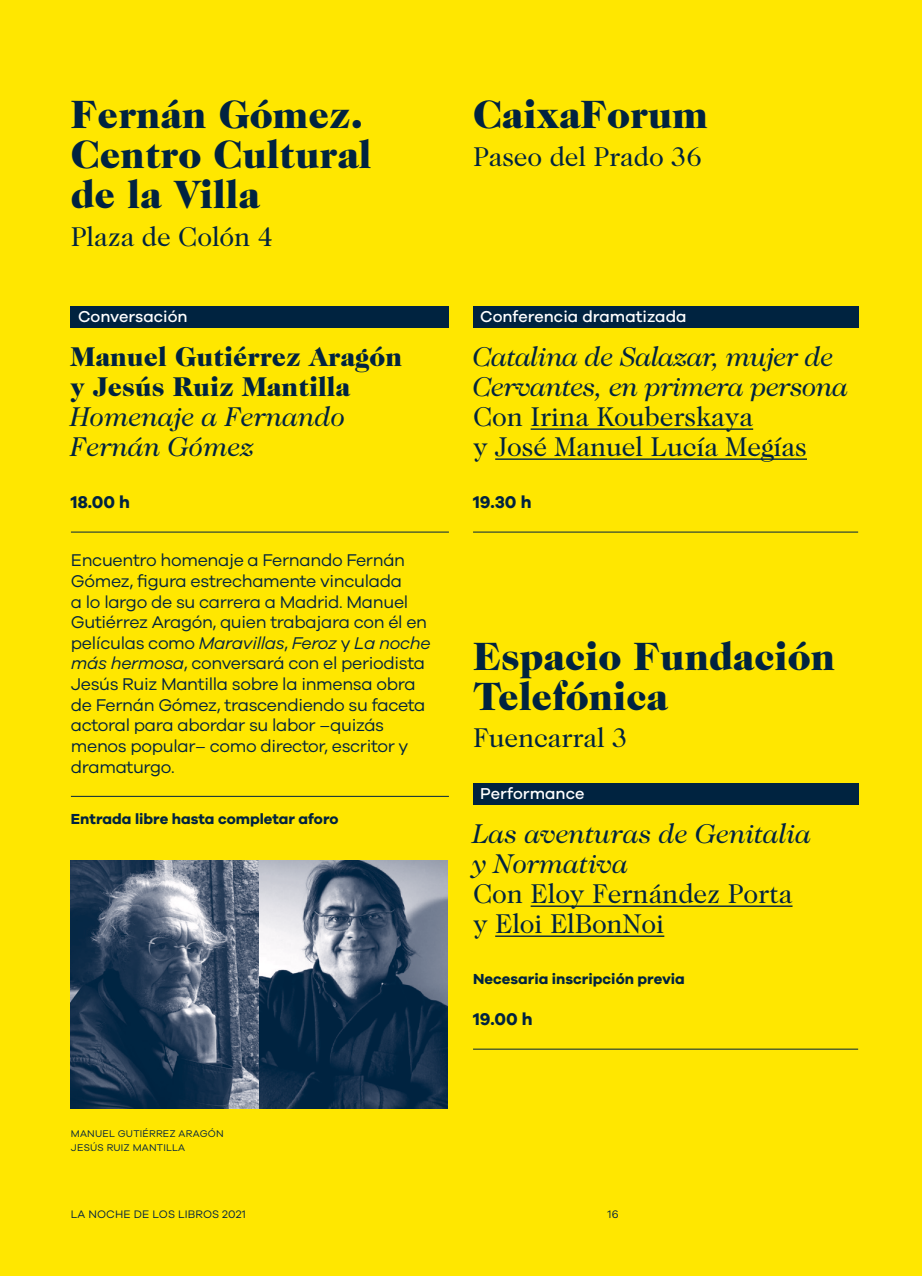
<style>
.page{position:relative;width:922px;height:1276px;background:#fff}
.page>*{position:absolute;margin:0;border:0;box-sizing:border-box;transform-origin:0 0}
.GENERAL_Cabeceras_N1{font:900 40px/40px "Caslon 224 Std";color:#002340}
.ACTIVIDADES_Título_N{font:italic 27.5px/30px "Caslon 224 Std";letter-spacing:-.005em;color:#002340}
.ACTIVIDADES_Título_N-2{font:27.5px/30px "Caslon 224 Std";letter-spacing:-.005em;color:#002340}
.ACTIVIDADES_Título_N-3{font:900 27.5px/30px "Caslon 224 Std";color:#002340}
.ACTIVIDADES_Texto_Ba{font:17.5px/20.5px "Galano Grotesque";letter-spacing:-.02em;color:#002340}
.ACTIVIDADES_21_Hora{font:700 17.5px "Galano Grotesque";color:#002340}
.ACTIVIDADES_Listón{font:500 16.25px "Galano Grotesque";color:#fff}
.ACTIVIDADES_Condicio{font:700 15px "Galano Grotesque";color:#002340}
.CINTILLOS{font:11.25px "Galano Grotesque";letter-spacing:.01em;color:#002340}
.ACTIVIDADES_Pie{font:10px "Galano Grotesque";letter-spacing:.02em;color:#002340}
.s1{font-style:italic}
.s2{font-style:normal}
</style>
<div class="page">
<div style="left:0;top:0;width:921px;height:1276px;background:#ffe700"></div>
<div style="left:71px;top:305px;width:378px;height:22px;background:#002340"></div>
<hr style="left:71px;top:531px;width:378px;height:1px;background:#002340">
<hr style="left:71px;top:796px;width:378px;height:1px;background:#002340">
<img style="left:71px;top:860px;width:189px;height:248px">
<svg style="left:260px;top:860px;width:188px;height:248px;background:#485c73"></svg>
<div style="left:473px;top:305px;width:384px;height:22px;background:#002340"></div>
<hr style="left:530px;top:428px;width:223px;height:2px;background:#002340">
<hr style="left:495px;top:458px;width:311px;height:2px;background:#002340">
<hr style="left:473px;top:531px;width:384px;height:1px;background:#002340">
<div style="left:473px;top:782px;width:384px;height:22px;background:#002340"></div>
<hr style="left:530px;top:905px;width:262px;height:2px;background:#002340">
<hr style="left:495px;top:935px;width:169px;height:2px;background:#002340">
<hr style="left:473px;top:1048px;width:384px;height:1px;background:#002340">
<p class="GENERAL_Cabeceras_N1" style="left:71px;top:95px;width:302px">Fernán Gómez.<br>Centro Cultural de la Villa</p>
<p class="ACTIVIDADES_Título_N-2" style="left:71px;top:221px;width:204px">Plaza de Colón 4</p>
<p class="ACTIVIDADES_Listón" style="left:78px;top:306px;width:111px">Conversación</p>
<p class="ACTIVIDADES_Título_N-3" style="left:71px;top:341px;width:332px">Manuel Gutiérrez Aragón y Jesús Ruiz Mantilla</p>
<p class="ACTIVIDADES_Título_N" style="left:71px;top:401px;width:276px">Homenaje a Fernando<br>Fernán Gómez</p>
<p class="ACTIVIDADES_21_Hora" style="left:71px;top:491px;width:60px">18.00 h</p>
<p class="ACTIVIDADES_Texto_Ba" style="left:71px;top:549px;width:361px">Encuentro homenaje a Fernando Fernán Gómez, figura estrechamente vinculada<br>a lo largo de su carrera a Madrid. Manuel Gutiérrez Aragón, quien trabajara con él en películas como <span class="s1">Maravillas</span>, <span class="s1">Feroz</span> y <span class="s1">La noche más hermosa</span>, conversará con el periodista Jesús Ruiz Mantilla sobre la inmensa obra de Fernán Gómez, trascendiendo su faceta actoral para abordar su labor –quizás menos popular– como director, escritor y dramaturgo.</p>
<p class="ACTIVIDADES_Condicio" style="left:71px;top:810px;width:269px">Entrada libre hasta completar aforo</p>
<p class="GENERAL_Cabeceras_N1" style="left:473px;top:95px;width:236px">CaixaForum</p>
<p class="ACTIVIDADES_Título_N-2" style="left:473px;top:141px;width:230px">Paseo del Prado 36</p>
<p class="ACTIVIDADES_Listón" style="left:480px;top:306px;width:208px">Conferencia dramatizada</p>
<p class="ACTIVIDADES_Título_N" style="left:473px;top:341px;width:377px">Catalina de Salazar, mujer de<br>Cervantes, en primera persona<br><span class="s2">Con Irina Kouberskaya<br>y José Manuel Lucía Megías</span></p>
<p class="ACTIVIDADES_21_Hora" style="left:473px;top:491px;width:60px">19.30 h</p>
<p class="GENERAL_Cabeceras_N1" style="left:473px;top:636px;width:363px">Espacio Fundación<br>Telefónica</p>
<p class="ACTIVIDADES_Título_N-2" style="left:473px;top:722px;width:156px">Fuencarral 3</p>
<p class="ACTIVIDADES_Listón" style="left:480px;top:783px;width:106px">Performance</p>
<p class="ACTIVIDADES_Título_N" style="left:473px;top:818px;width:340px">Las aventuras de Genitalia y Normativa</p>
<p class="ACTIVIDADES_Título_N-2" style="left:473px;top:878px;width:321px">Con Eloy Fernández Porta y Eloi ElBonNoi</p>
<p class="ACTIVIDADES_Condicio" style="left:473px;top:969px;width:213px">Necesaria inscripción previa</p>
<p class="ACTIVIDADES_21_Hora" style="left:473px;top:1008px;width:61px">19.00 h</p>
<p class="ACTIVIDADES_Pie" style="left:71px;top:1127px;width:154px">MANUEL GUTIÉRREZ ARAGÓN</p>
<p class="ACTIVIDADES_Pie" style="left:71px;top:1141px;width:116px">JESÚS RUIZ MANTILLA</p>
<p class="CINTILLOS" style="left:71px;top:1207px;width:176px">LA NOCHE DE LOS LIBROS 2021</p>
<p class="CINTILLOS" style="left:607px;top:1207px;width:12px">16</p>
</div>
